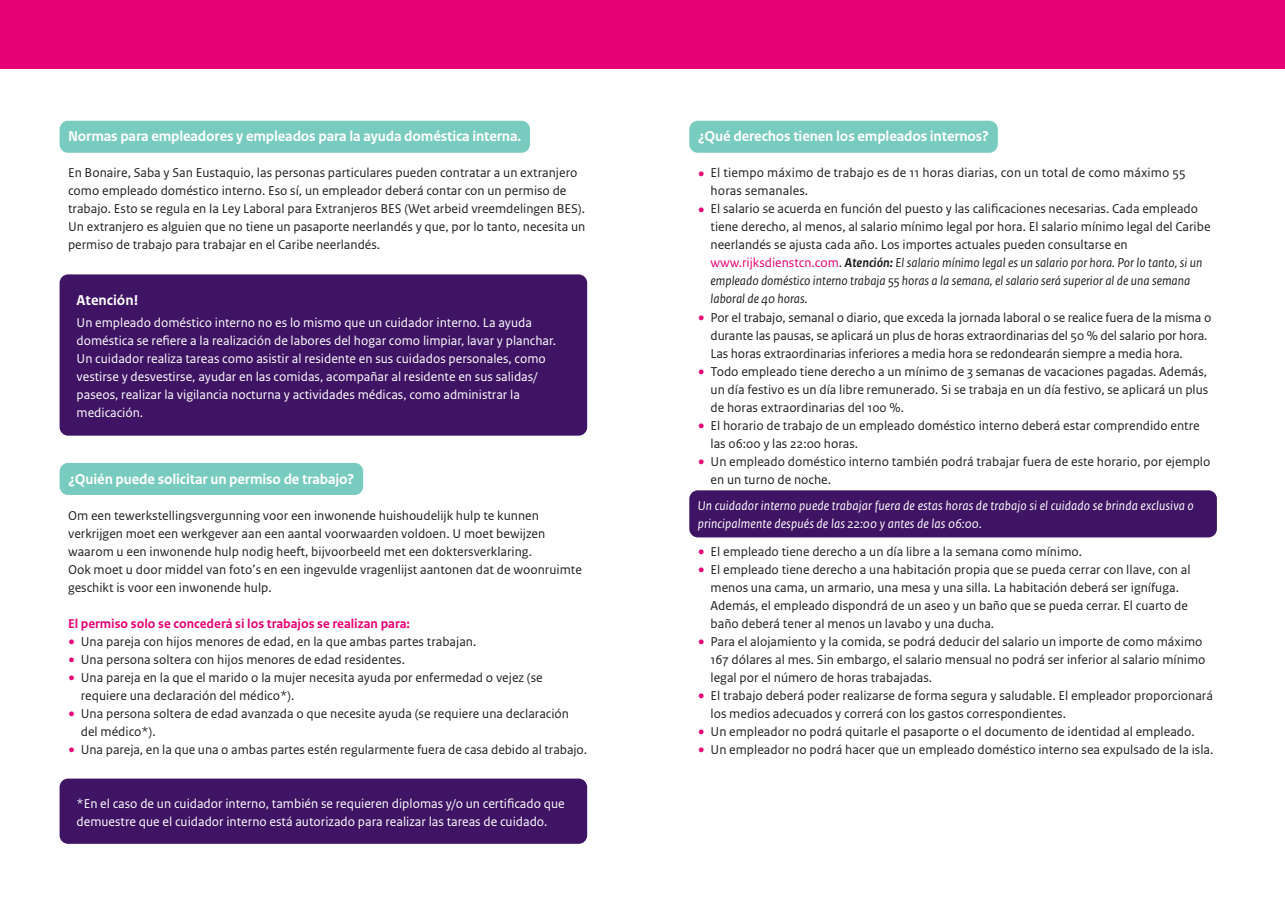
<style>
.page{position:relative;width:1285px;height:919px;background:#fff}
.page>*{position:absolute;margin:0;border:0;box-sizing:border-box;transform-origin:0 0}
.t1{font:700 15px "Rijksoverheid Sans Text";letter-spacing:-.01em;color:#fff}
.t2{font:13.5px/18px "Rijksoverheid Sans Text";color:#231f20}
.t3{font:13.5px/18px "Rijksoverheid Sans Text";color:#fff}
.t4{font:italic 13.5px/18px "Rijksoverheid Sans Text";letter-spacing:.01em;color:#fff}
.t5{font:700 13.5px "Rijksoverheid Sans Text";color:#e60275}
.s1{font-family:"Rijksoverheid Serif";font-weight:700;font-size:19.5px;color:#e60275}
.s2{color:#e60275}
.s3{font-weight:700;font-style:italic}
.s4{font-style:italic}
</style>
<div class="page">
<div style="left:0;top:0;width:1284px;height:68px;background:#e60275"></div>
<div style="left:60px;top:121px;width:470px;height:32px;background:#78cbbf;border-radius:9px"></div>
<div style="left:60px;top:463px;width:303px;height:32px;background:#78cbbf;border-radius:9px"></div>
<div style="left:689px;top:121px;width:308px;height:32px;background:#78cbbf;border-radius:9px"></div>
<div style="left:60px;top:274px;width:527px;height:161px;background:#3f1464;border-radius:9px"></div>
<div style="left:60px;top:778px;width:527px;height:65px;background:#3f1464;border-radius:9px"></div>
<div style="left:689px;top:490px;width:527px;height:47px;background:#3f1464;border-radius:9px"></div>
<p class="t1" style="left:68px;top:128px;width:454px">Normas para empleadores y empleados para la ayuda doméstica interna.</p>
<p class="t2" style="left:68px;top:164px;width:518px">En Bonaire, Saba y San Eustaquio, las personas particulares pueden contratar a un extranjero como empleado doméstico interno. Eso sí, un empleador deberá contar con un permiso de trabajo. Esto se regula en la Ley Laboral para Extranjeros BES (Wet arbeid vreemdelingen BES).<br>Un extranjero es alguien que no tiene un pasaporte neerlandés y que, por lo tanto, necesita un permiso de trabajo para trabajar en el Caribe neerlandés.</p>
<p class="t1" style="left:77px;top:292px;width:63px">Atención!</p>
<p class="t3" style="left:77px;top:314px;width:481px">Un empleado doméstico interno no es lo mismo que un cuidador interno. La ayuda doméstica se refiere a la realización de labores del hogar como limpiar, lavar y planchar.<br>Un cuidador realiza tareas como asistir al residente en sus cuidados personales, como vestirse y desvestirse, ayudar en las comidas, acompañar al residente en sus salidas/ paseos, realizar la vigilancia nocturna y actividades médicas, como administrar la medicación.</p>
<p class="t1" style="left:68px;top:470px;width:288px">¿Quién puede solicitar un permiso de trabajo?</p>
<p class="t2" style="left:68px;top:506px;width:515px">Om een tewerkstellingsvergunning voor een inwonende huishoudelijk hulp te kunnen verkrijgen moet een werkgever aan een aantal voorwaarden voldoen. U moet bewijzen waarom u een inwonende hulp nodig heeft, bijvoorbeeld met een doktersverklaring.<br>Ook moet u door middel van foto’s en een ingevulde vragenlijst aantonen dat de woonruimte geschikt is voor een inwonende hulp.</p>
<p class="t5" style="left:68px;top:615px;width:343px">El permiso solo se concederá si los trabajos se realizan para:</p>
<p class="t2" style="left:68px;top:632px;width:410px"><span class="s1">•</span> Una pareja con hijos menores de edad, en la que ambas partes trabajan.</p>
<p class="t2" style="left:68px;top:650px;width:338px"><span class="s1">•</span> Una persona soltera con hijos menores de edad residentes.</p>
<p class="t2" style="left:81px;top:668px;width:463px;text-indent:-13px"><span class="s1">•</span> Una pareja en la que el marido o la mujer necesita ayuda por enfermedad o vejez (se requiere una declaración del médico*).</p>
<p class="t2" style="left:81px;top:704px;width:489px;text-indent:-13px"><span class="s1">•</span> Una persona soltera de edad avanzada o que necesite ayuda (se requiere una declaración del médico*).</p>
<p class="t2" style="left:68px;top:740px;width:520px"><span class="s1">•</span> Una pareja, en la que una o ambas partes estén regularmente fuera de casa debido al trabajo.</p>
<p class="t3" style="left:77px;top:794px;width:489px">*En el caso de un cuidador interno, también se requieren diplomas y/o un certificado que demuestre que el cuidador interno está autorizado para realizar las tareas de cuidado.</p>
<p class="t1" style="left:697px;top:128px;width:293px">¿Qué derechos tienen los empleados internos?</p>
<p class="t2" style="left:710px;top:164px;width:476px;text-indent:-13px"><span class="s1">•</span> El tiempo máximo de trabajo es de 11 horas diarias, con un total de como máximo 55 horas semanales.</p>
<p class="t2" style="left:710px;top:200px;width:501px;text-indent:-13px"><span class="s1">•</span> El salario se acuerda en función del puesto y las calificaciones necesarias. Cada empleado tiene derecho, al menos, al salario mínimo legal por hora. El salario mínimo legal del Caribe neerlandés se ajusta cada año. Los importes actuales pueden consultarse en <span class="s2">www.rijksdienstcn.com</span>. <span class="s3">Atención:</span> <span class="s4">El salario mínimo legal es un salario por hora. Por lo tanto, si un empleado doméstico interno trabaja 55 horas a la semana, el salario será superior al de una semana laboral de 40 horas.</span></p>
<p class="t2" style="left:710px;top:308px;width:502px;text-indent:-13px"><span class="s1">•</span> Por el trabajo, semanal o diario, que exceda la jornada laboral o se realice fuera de la misma o durante las pausas, se aplicará un plus de horas extraordinarias del 50 % del salario por hora.<br>Las horas extraordinarias inferiores a media hora se redondearán siempre a media hora.</p>
<p class="t2" style="left:710px;top:362px;width:499px;text-align:justify;text-indent:-13px"><span class="s1">•</span> Todo empleado tiene derecho a un mínimo de 3 semanas de vacaciones pagadas. Además, un día festivo es un día libre remunerado. Si se trabaja en un día festivo, se aplicará un plus de horas extraordinarias del 100 %.</p>
<p class="t2" style="left:710px;top:416px;width:490px;text-indent:-13px"><span class="s1">•</span> El horario de trabajo de un empleado doméstico interno deberá estar comprendido entre las 06:00 y las 22:00 horas.</p>
<p class="t2" style="left:710px;top:452px;width:501px;text-indent:-13px"><span class="s1">•</span> Un empleado doméstico interno también podrá trabajar fuera de este horario, por ejemplo en un turno de noche.</p>
<p class="t4" style="left:697px;top:496px;width:497px">Un cuidador interno puede trabajar fuera de estas horas de trabajo si el cuidado se brinda exclusiva o principalmente después de las 22:00 y antes de las 06:00.</p>
<p class="t2" style="left:697px;top:542px;width:386px"><span class="s1">•</span> El empleado tiene derecho a un día libre a la semana como mínimo.</p>
<p class="t2" style="left:710px;top:560px;width:481px;text-indent:-13px"><span class="s1">•</span> El empleado tiene derecho a una habitación propia que se pueda cerrar con llave, con al menos una cama, un armario, una mesa y una silla. La habitación deberá ser ignífuga.<br>Además, el empleado dispondrá de un aseo y un baño que se pueda cerrar. El cuarto de baño deberá tener al menos un lavabo y una ducha.</p>
<p class="t2" style="left:710px;top:632px;width:496px;text-indent:-13px"><span class="s1">•</span> Para el alojamiento y la comida, se podrá deducir del salario un importe de como máximo<br>167 dólares al mes. Sin embargo, el salario mensual no podrá ser inferior al salario mínimo legal por el número de horas trabajadas.</p>
<p class="t2" style="left:710px;top:686px;width:504px;text-indent:-13px"><span class="s1">•</span> El trabajo deberá poder realizarse de forma segura y saludable. El empleador proporcionará los medios adecuados y correrá con los gastos correspondientes.</p>
<p class="t2" style="left:697px;top:722px;width:498px"><span class="s1">•</span> Un empleador no podrá quitarle el pasaporte o el documento de identidad al empleado.</p>
<p class="t2" style="left:697px;top:740px;width:517px"><span class="s1">•</span> Un empleador no podrá hacer que un empleado doméstico interno sea expulsado de la isla.</p>
</div>
